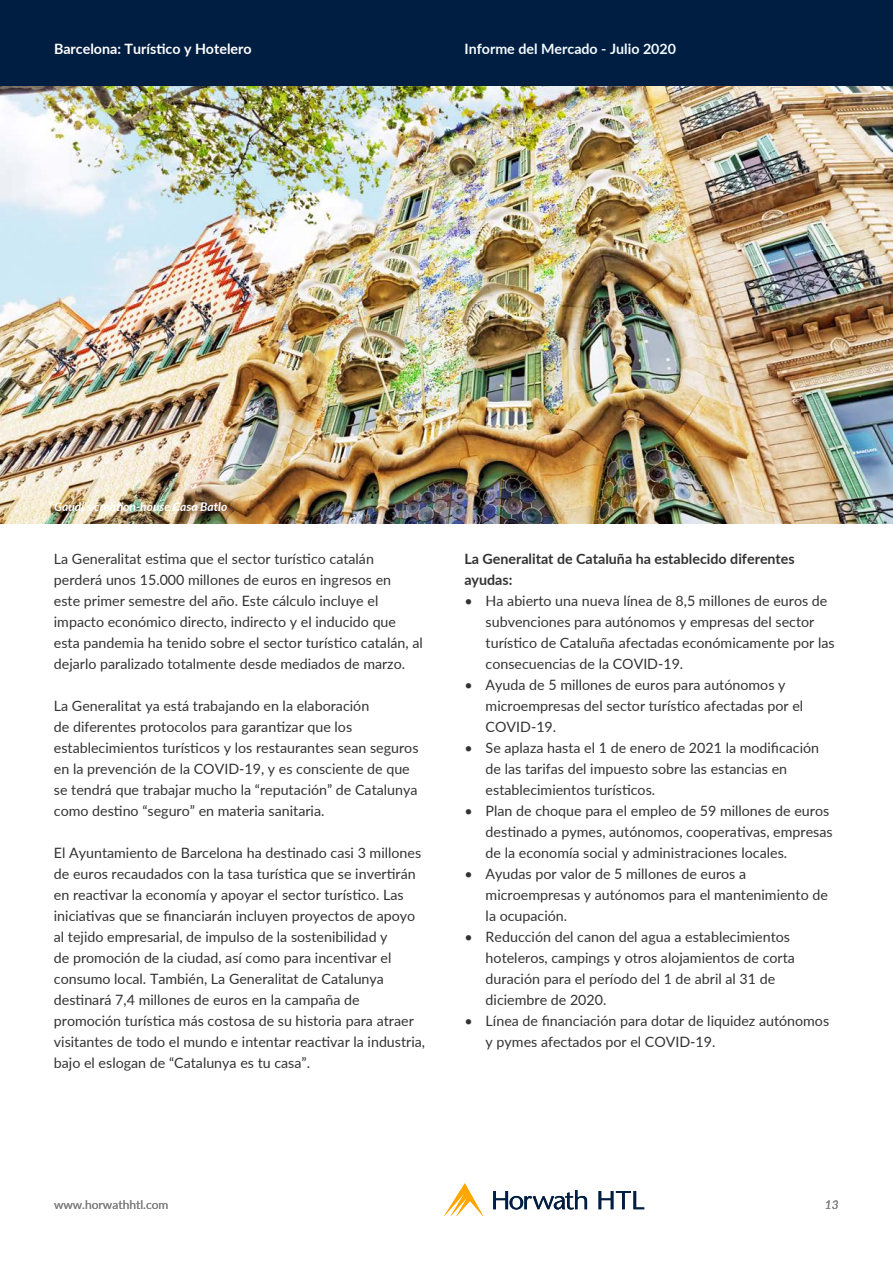
<style>
.page{position:relative;width:893px;height:1263px;background:#fff}
.page>*{position:absolute;margin:0;border:0;box-sizing:border-box;transform-origin:0 0}
.t1{font:14.25px/21px "Lato";color:#333}
.t2{font:700 14.25px/21px "Lato";color:#333}
.t3{font:700 14.25px "Lato";color:#fff}
.t4{font:700 14.25px "Lato";color:#f3fafe}
.t5{font:italic 700 12px "Lato";color:#fff}
.t6{font:12px "Lato";color:#808080}
.t7{font:italic 12px "Lato";color:#808080}
</style>
<div class="page">
<img style="left:0;top:85px;width:893px;height:438px">
<div style="left:0;top:0;width:893px;height:85px;background:#001e41"></div>
<svg style="left:444px;top:1183px;width:39px;height:32px"></svg>
<svg style="left:493px;top:1190px;width:94px;height:19px"></svg>
<svg style="left:599px;top:1191px;width:45px;height:18px"></svg>
<p class="t3" style="left:54px;top:38px;width:199px">Barcelona: Turístico y Hotelero</p>
<p class="t4" style="left:464px;top:38px;width:213px">Informe del Mercado - Julio 2020</p>
<p class="t5" style="left:54px;top:498px;width:175px">Gaudi’s creation-house Casa Batlo</p>
<p class="t1" style="left:54px;top:548px;width:370px">La Generalitat estima que el sector turístico catalán perderá unos 15.000 millones de euros en ingresos en<br>este primer semestre del año. Este cálculo incluye el impacto económico directo, indirecto y el inducido que esta pandemia ha tenido sobre el sector turístico catalán, al dejarlo paralizado totalmente desde mediados de marzo.</p>
<p class="t1" style="left:54px;top:695px;width:366px">La Generalitat ya está trabajando en la elaboración<br>de diferentes protocolos para garantizar que los establecimientos turísticos y los restaurantes sean seguros en la prevención de la COVID-19, y es consciente de que se tendrá que trabajar mucho la “reputación” de Catalunya como destino “seguro” en materia sanitaria.</p>
<p class="t1" style="left:54px;top:842px;width:373px">El Ayuntamiento de Barcelona ha destinado casi 3 millones de euros recaudados con la tasa turística que se invertirán en reactivar la economía y apoyar el sector turístico. Las iniciativas que se financiarán incluyen proyectos de apoyo al tejido empresarial, de impulso de la sostenibilidad y<br>de promoción de la ciudad, así como para incentivar el consumo local. También, La Generalitat de Catalunya destinará 7,4 millones de euros en la campaña de promoción turística más costosa de su historia para atraer visitantes de todo el mundo e intentar reactivar la industria, bajo el eslogan de “Catalunya es tu casa”.</p>
<p class="t2" style="left:464px;top:548px;width:332px">La Generalitat de Cataluña ha establecido diferentes ayudas:</p>
<p class="t1" style="left:486px;top:590px;width:350px;text-indent:-21px">• Ha abierto una nueva línea de 8,5 millones de euros de subvenciones para autónomos y empresas del sector turístico de Cataluña afectadas económicamente por las consecuencias de la COVID-19.</p>
<p class="t1" style="left:486px;top:674px;width:319px;text-indent:-21px">• Ayuda de 5 millones de euros para autónomos y microempresas del sector turístico afectadas por el<br>COVID-19.</p>
<p class="t1" style="left:486px;top:737px;width:335px;text-indent:-21px">• Se aplaza hasta el 1 de enero de 2021 la modificación de las tarifas del impuesto sobre las estancias en establecimientos turísticos.</p>
<p class="t1" style="left:486px;top:800px;width:348px;text-indent:-21px">• Plan de choque para el empleo de 59 millones de euros destinado a pymes, autónomos, cooperativas, empresas de la economía social y administraciones locales.</p>
<p class="t1" style="left:486px;top:863px;width:344px;text-indent:-21px">• Ayudas por valor de 5 millones de euros a microempresas y autónomos para el mantenimiento de la ocupación.</p>
<p class="t1" style="left:486px;top:926px;width:311px;text-indent:-21px">• Reducción del canon del agua a establecimientos hoteleros, campings y otros alojamientos de corta duración para el período del 1 de abril al 31 de diciembre de 2020.</p>
<p class="t1" style="left:486px;top:1010px;width:345px;text-indent:-21px">• Línea de financiación para dotar de liquidez autónomos y pymes afectados por el COVID-19.</p>
<p class="t6" style="left:54px;top:1196px;width:116px">www.horwathhtl.com</p>
<p class="t7" style="left:825px;top:1196px;width:15px">13</p>
</div>
